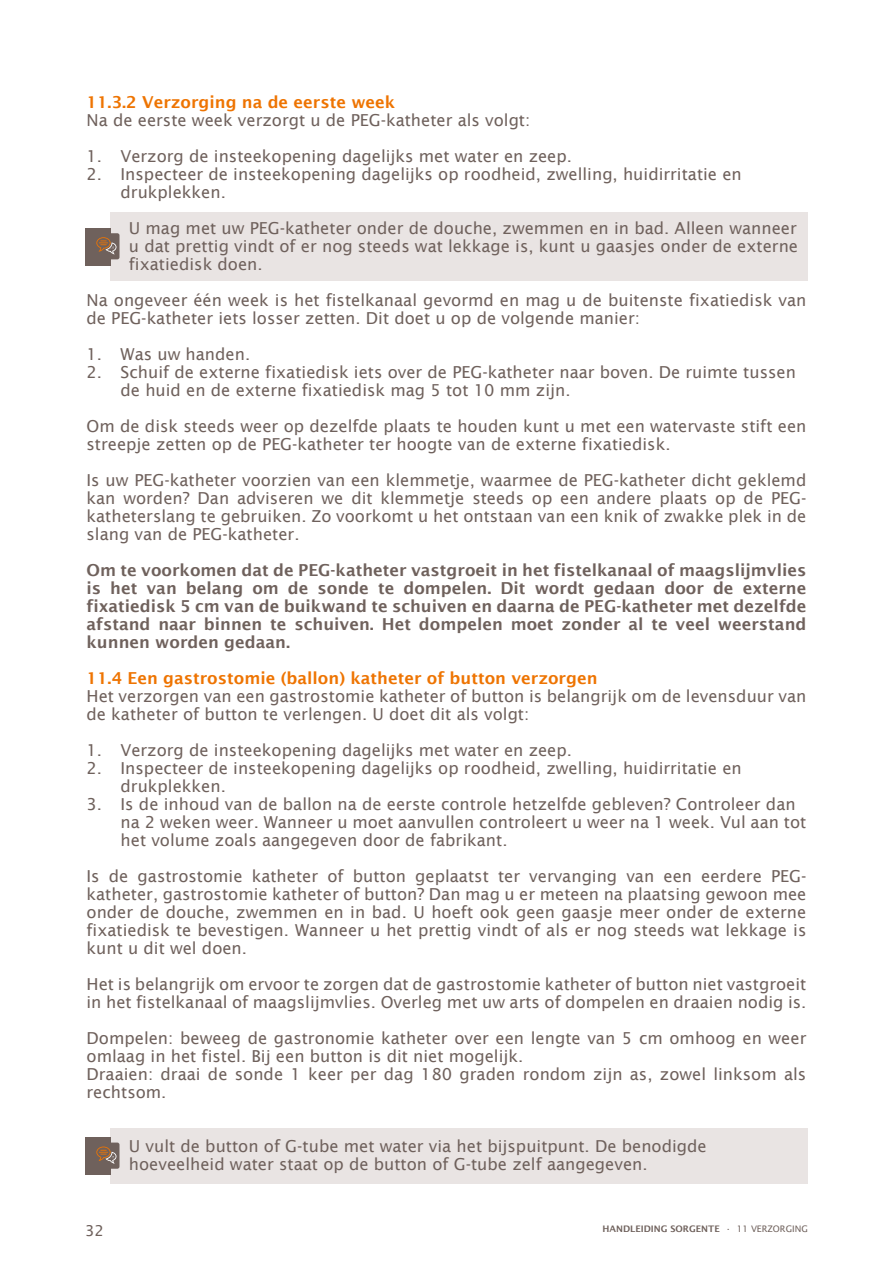
<style>
.page{position:relative;width:893px;height:1263px;background:#fff}
.page>*{position:absolute;margin:0;border:0;box-sizing:border-box;transform-origin:0 0}
.t1{font:16.5px/18px "Lucida Sans";color:#6f615c}
.t2{font:600 16.5px/18px "Lucida Sans";color:#6f615c;text-align:justify}
.t3{font:600 16.5px "Lucida Sans";color:#ee7402}
.t4{font:15px "Lucida Sans";color:#6f615c}
.t5{font:600 9px "Lucida Sans";color:#6f615c}
.s1{font-weight:400}
</style>
<div class="page">
<div style="left:111px;top:212px;width:697px;height:68px;background:#e9e4e3"></div>
<div style="left:85px;top:228px;width:26px;height:37px;background:#6f615c"></div>
<div style="left:93px;top:233px;width:26px;height:26px;background:#6f615c;border-radius:2px"></div>
<svg style="left:96px;top:237px;width:20px;height:18px"></svg>
<div style="left:111px;top:1128px;width:697px;height:55px;background:#e9e4e3"></div>
<div style="left:85px;top:1137px;width:26px;height:37px;background:#6f615c"></div>
<div style="left:93px;top:1142px;width:26px;height:27px;background:#6f615c;border-radius:2px"></div>
<svg style="left:96px;top:1146px;width:20px;height:18px"></svg>
<p class="t3" style="left:87px;top:93px;width:310px">11.3.2 Verzorging na de eerste week</p>
<p class="t1" style="left:87px;top:111px;width:445px">Na de eerste week verzorgt u de PEG-katheter als volgt:</p>
<p class="t1" style="left:87px;top:147px;width:487px">1. Verzorg de insteekopening dagelijks met water en zeep.</p>
<p class="t1" style="left:121px;top:165px;width:623px;text-indent:-34px">2. Inspecteer de insteekopening dagelijks op roodheid, zwelling, huidirritatie en drukplekken.</p>
<p class="t1" style="left:129px;top:219px;width:671px;text-align:justify">U mag met uw PEG-katheter onder de douche, zwemmen en in bad. Alleen wanneer u dat prettig vindt of er nog steeds wat lekkage is, kunt u gaasjes onder de externe fixatiedisk doen.</p>
<p class="t1" style="left:87px;top:291px;width:721px">Na ongeveer één week is het fistelkanaal gevormd en mag u de buitenste fixatiedisk van de PEG-katheter iets losser zetten. Dit doet u op de volgende manier:</p>
<p class="t1" style="left:87px;top:345px;width:165px">1. Was uw handen.</p>
<p class="t1" style="left:121px;top:363px;width:677px;text-indent:-34px">2. Schuif de externe fixatiedisk iets over de PEG-katheter naar boven. De ruimte tussen de huid en de externe fixatiedisk mag 5 tot 10 mm zijn.</p>
<p class="t1" style="left:87px;top:417px;width:721px">Om de disk steeds weer op dezelfde plaats te houden kunt u met een watervaste stift een streepje zetten op de PEG-katheter ter hoogte van de externe fixatiedisk.</p>
<p class="t1" style="left:87px;top:471px;width:721px;text-align:justify">Is uw PEG-katheter voorzien van een klemmetje, waarmee de PEG-katheter dicht geklemd kan worden? Dan adviseren we dit klemmetje steeds op een andere plaats op de PEG&shy;katheterslang te gebruiken. Zo voorkomt u het ontstaan van een knik of zwakke plek in de slang van de PEG-katheter.</p>
<p class="t2" style="left:87px;top:561px;width:721px">Om te voorkomen dat de PEG-katheter vastgroeit in het fistelkanaal of maagslijmvlies is het van belang om de sonde te dompelen. Dit wordt gedaan door de externe fixatiedisk 5 cm van de buikwand te schuiven en daarna de PEG-katheter met dezelfde afstand naar binnen te schuiven. Het dompelen moet zonder al te veel weerstand kunnen worden gedaan.</p>
<p class="t3" style="left:87px;top:669px;width:512px">11.4 Een gastrostomie (ballon) katheter of button verzorgen</p>
<p class="t1" style="left:87px;top:687px;width:721px">Het verzorgen van een gastrostomie katheter of button is belangrijk om de levensduur van de katheter of button te verlengen. U doet dit als volgt:</p>
<p class="t1" style="left:87px;top:741px;width:487px">1. Verzorg de insteekopening dagelijks met water en zeep.</p>
<p class="t1" style="left:121px;top:759px;width:623px;text-indent:-34px">2. Inspecteer de insteekopening dagelijks op roodheid, zwelling, huidirritatie en drukplekken.</p>
<p class="t1" style="left:121px;top:795px;width:687px;text-indent:-34px">3. Is de inhoud van de ballon na de eerste controle hetzelfde gebleven? Controleer dan na 2 weken weer. Wanneer u moet aanvullen controleert u weer na 1 week. Vul aan tot het volume zoals aangegeven door de fabrikant.</p>
<p class="t1" style="left:87px;top:867px;width:721px;text-align:justify">Is de gastrostomie katheter of button geplaatst ter vervanging van een eerdere PEG&shy;katheter, gastrostomie katheter of button? Dan mag u er meteen na plaatsing gewoon mee onder de douche, zwemmen en in bad. U hoeft ook geen gaasje meer onder de externe fixatiedisk te bevestigen. Wanneer u het prettig vindt of als er nog steeds wat lekkage is kunt u dit wel doen.</p>
<p class="t1" style="left:87px;top:975px;width:721px">Het is belangrijk om ervoor te zorgen dat de gastrostomie katheter of button niet vastgroeit in het fistelkanaal of maagslijmvlies. Overleg met uw arts of dompelen en draaien nodig is.</p>
<p class="t1" style="left:87px;top:1029px;width:721px">Dompelen: beweeg de gastronomie katheter over een lengte van 5 cm omhoog en weer omlaag in het fistel. Bij een button is dit niet mogelijk.<br>Draaien: draai de sonde 1 keer per dag 180 graden rondom zijn as, zowel linksom als rechtsom.</p>
<p class="t1" style="left:129px;top:1137px;width:579px">U vult de button of G-tube met water via het bijspuitpunt. De benodigde hoeveelheid water staat op de button of G-tube zelf aangegeven.</p>
<p class="t4" style="left:85px;top:1222px;width:20px">32</p>
<p class="t5" style="left:602px;top:1223px;width:207px">HANDLEIDING SORGENTE <span class="s1">• 11 VERZORGING</span></p>
</div>
